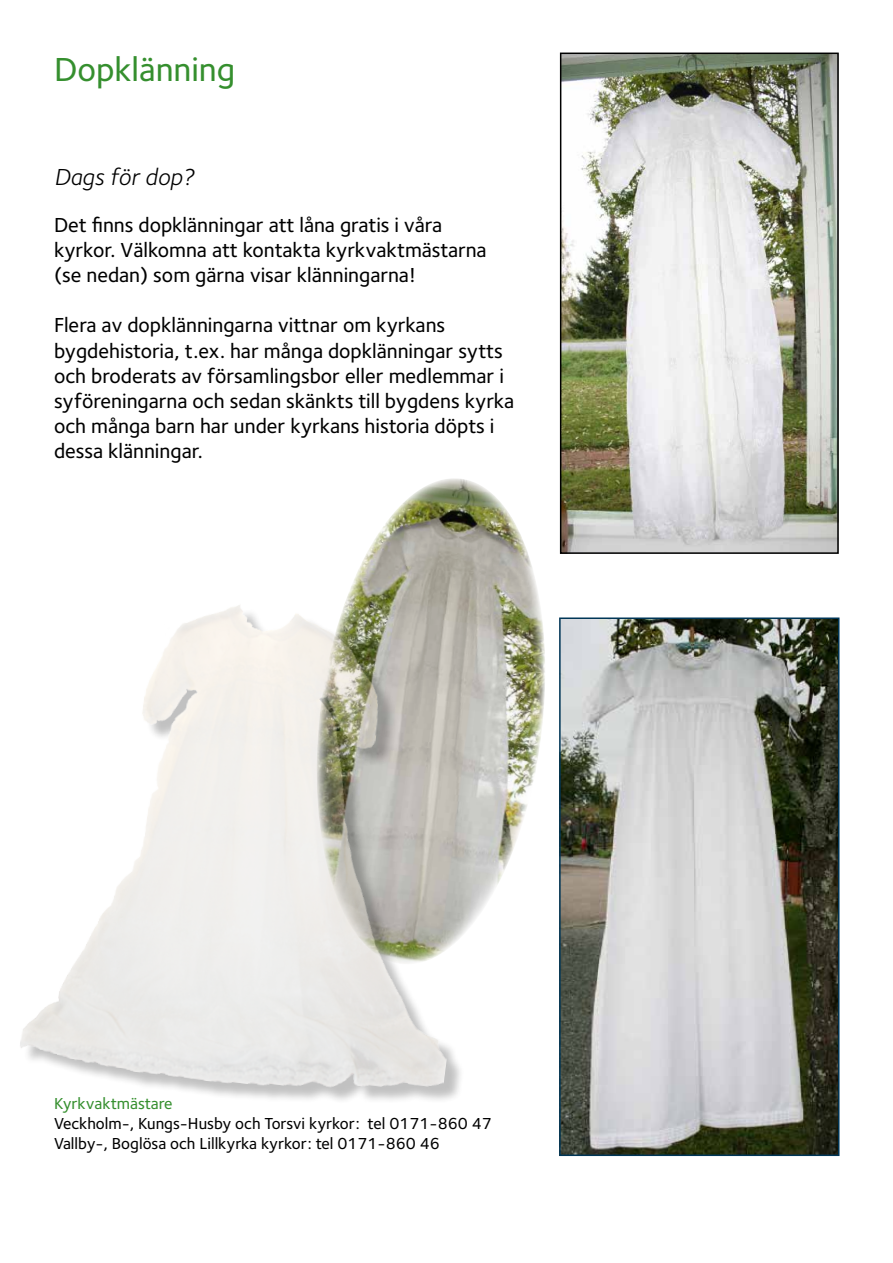
<style>
.page{position:relative;width:893px;height:1263px;background:#fff}
.page>*{position:absolute;margin:0;border:0;box-sizing:border-box;transform-origin:0 0}
.t1{font:500 34.5px "Foundry Sterling";color:#358f2e}
.t2{font:italic 24px "Foundry Sterling";color:#000}
.t3{font:500 21px/25.2px "Foundry Sterling";color:#000}
.t4{font:500 16.5px/19.8px "Foundry Sterling";color:#000}
.t5{font:500 16.5px "Foundry Sterling";color:#358f2e}
</style>
<div class="page">
<img style="left:562px;top:620px;width:274px;height:533px">
<div style="left:559px;top:617px;width:280px;height:539px;border:2px solid #003657"></div>
<img style="left:563px;top:56px;width:273px;height:495px">
<div style="left:560px;top:53px;width:279px;height:501px;border:2px solid #000"></div>
<img style="left:361px;top:478px;width:184px;height:394px">
<svg style="left:20px;top:565px;width:483px;height:535px"></svg>
<h1 class="t1" style="left:54px;top:49px;width:183px">Dopklänning</h1>
<p class="t2" style="left:54px;top:163px;width:142px">Dags för dop?</p>
<p class="t3" style="left:54px;top:212px;width:434px">Det finns dopklänningar att låna gratis i våra kyrkor. Välkomna att kontakta kyrkvaktmästarna (se nedan) som gärna visar klänningarna!</p>
<p class="t3" style="left:54px;top:313px;width:462px">Flera av dopklänningarna vittnar om kyrkans bygdehistoria, t.ex. har många dopklänningar sytts och broderats av församlingsbor eller medlemmar i syföreningarna och sedan skänkts till bygdens kyrka och många barn har under kyrkans historia döpts i dessa klänningar.</p>
<p class="t5" style="left:54px;top:1094px;width:120px">Kyrkvaktmästare</p>
<p class="t4" style="left:54px;top:1113px;width:439px">Veckholm-, Kungs-Husby och Torsvi kyrkor: tel 0171-860 47<br>Vallby-, Boglösa och Lillkyrka kyrkor: tel 0171-860 46</p>
</div>
